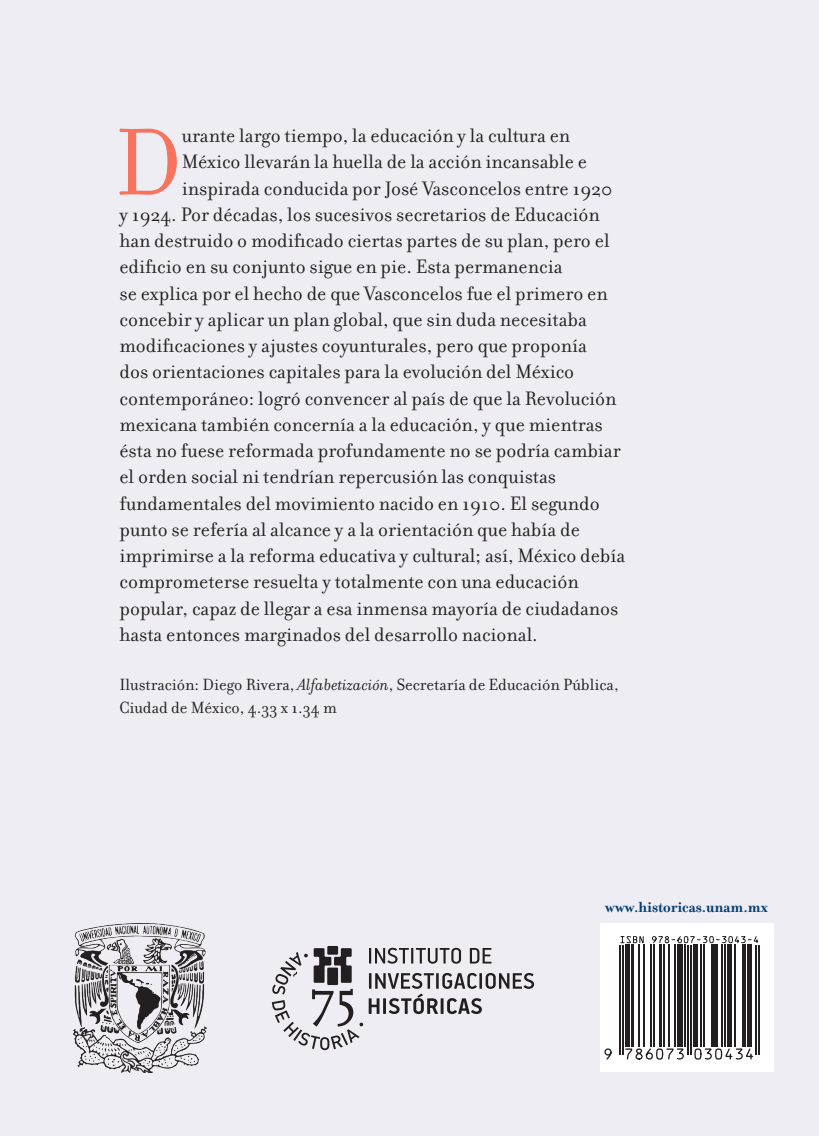
<style>
.page{position:relative;width:819px;height:1136px;background:#ededf3}
.page>*{position:absolute;margin:0;border:0;box-sizing:border-box;transform-origin:0 0}
.t1{font:102.38px "Filosofia OT";color:#f8735d}
.t2{font:21px "Filosofia OT";color:#231f20}
.t3{font:17.5px/22.8px "Filosofia OT";color:#231f20}
.t4{font:700 15.75px "Filosofia OT";color:#003b70}
.s1{font-style:italic}
</style>
<div class="page">
<img style="left:74px;top:924px;width:132px;height:149px">
<div style="left:327px;top:946px;width:11px;height:9px;background:#231f20"></div>
<svg style="left:272px;top:948px;width:262px;height:102px"></svg>
<div style="left:599px;top:923px;width:174px;height:149px;background:#fff"></div>
<svg style="left:623px;top:940px;width:137px;height:115px"></svg>
<hr style="left:619px;top:945px;width:2px;height:109px;background:#231f20">
<hr style="left:622px;top:945px;width:1px;height:109px;background:#231f20">
<hr style="left:625px;top:945px;width:4px;height:102px;background:#231f20">
<hr style="left:631px;top:945px;width:3px;height:102px;background:#231f20">
<hr style="left:638px;top:945px;width:2px;height:102px;background:#231f20">
<hr style="left:643px;top:945px;width:1px;height:102px;background:#231f20">
<hr style="left:650px;top:945px;width:1px;height:102px;background:#231f20">
<hr style="left:653px;top:945px;width:1px;height:102px;background:#231f20">
<hr style="left:659px;top:945px;width:3px;height:102px;background:#231f20">
<hr style="left:663px;top:945px;width:2px;height:102px;background:#231f20">
<hr style="left:668px;top:945px;width:1px;height:102px;background:#231f20">
<hr style="left:674px;top:945px;width:1px;height:102px;background:#231f20">
<div style="left:677px;top:945px;width:5px;height:102px;background:#231f20"></div>
<hr style="left:684px;top:945px;width:1px;height:102px;background:#231f20">
<hr style="left:687px;top:945px;width:1px;height:109px;background:#231f20">
<hr style="left:690px;top:945px;width:1px;height:109px;background:#231f20">
<hr style="left:693px;top:945px;width:4px;height:102px;background:#231f20">
<hr style="left:700px;top:945px;width:2px;height:102px;background:#231f20">
<hr style="left:703px;top:945px;width:2px;height:102px;background:#231f20">
<hr style="left:710px;top:945px;width:2px;height:102px;background:#231f20">
<div style="left:713px;top:945px;width:5px;height:102px;background:#231f20"></div>
<hr style="left:721px;top:945px;width:1px;height:102px;background:#231f20">
<hr style="left:724px;top:945px;width:1px;height:102px;background:#231f20">
<hr style="left:727px;top:945px;width:4px;height:102px;background:#231f20">
<hr style="left:734px;top:945px;width:1px;height:102px;background:#231f20">
<hr style="left:741px;top:945px;width:2px;height:102px;background:#231f20">
<hr style="left:744px;top:945px;width:2px;height:102px;background:#231f20">
<div style="left:747px;top:945px;width:5px;height:102px;background:#231f20"></div>
<hr style="left:755px;top:945px;width:1px;height:109px;background:#231f20">
<hr style="left:758px;top:945px;width:1px;height:109px;background:#231f20">
<svg style="left:604px;top:1047px;width:149px;height:13px"></svg>
<svg style="left:620px;top:936px;width:138px;height:8px"></svg>
<h1 class="t1" style="left:114px;top:106px;width:69px">D</h1>
<p class="t2" style="left:182px;top:124px;width:390px">urante largo tiempo, la educación y la cultura en</p>
<p class="t2" style="left:182px;top:150px;width:407px">México llevarán la huella de la acción incansable e</p>
<p class="t2" style="left:182px;top:176px;width:432px">inspirada conducida por José Vasconcelos entre 1920</p>
<p class="t2" style="left:119px;top:203px;width:481px">y 1924. Por décadas, los sucesivos secretarios de Educación</p>
<p class="t2" style="left:119px;top:229px;width:491px">han destruido o modificado ciertas partes de su plan, pero el</p>
<p class="t2" style="left:119px;top:255px;width:444px">edificio en su conjunto sigue en pie. Esta permanencia</p>
<p class="t2" style="left:119px;top:281px;width:489px">se explica por el hecho de que Vasconcelos fue el primero en</p>
<p class="t2" style="left:119px;top:308px;width:469px">concebir y aplicar un plan global, que sin duda necesitaba</p>
<p class="t2" style="left:119px;top:334px;width:469px">modificaciones y ajustes coyunturales, pero que proponía</p>
<p class="t2" style="left:119px;top:360px;width:456px">dos orientaciones capitales para la evolución del México</p>
<p class="t2" style="left:119px;top:386px;width:498px">contemporáneo: logró convencer al país de que la Revolución</p>
<p class="t2" style="left:119px;top:413px;width:485px">mexicana también concernía a la educación, y que mientras</p>
<p class="t2" style="left:119px;top:439px;width:502px">ésta no fuese reformada profundamente no se podría cambiar</p>
<p class="t2" style="left:119px;top:465px;width:438px">el orden social ni tendrían repercusión las conquistas</p>
<p class="t2" style="left:119px;top:491px;width:481px">fundamentales del movimiento nacido en 1910. El segundo</p>
<p class="t2" style="left:119px;top:518px;width:462px">punto se refería al alcance y a la orientación que había de</p>
<p class="t2" style="left:119px;top:544px;width:507px">imprimirse a la reforma educativa y cultural; así, México debía</p>
<p class="t2" style="left:119px;top:570px;width:461px">comprometerse resuelta y totalmente con una educación</p>
<p class="t2" style="left:119px;top:596px;width:500px">popular, capaz de llegar a esa inmensa mayoría de ciudadanos</p>
<p class="t2" style="left:119px;top:623px;width:420px">hasta entonces marginados del desarrollo nacional.</p>
<p class="t3" style="left:119px;top:673px;width:500px">Ilustración: Diego Rivera, <span class="s1">Alfabetización</span>, Secretaría de Educación Pública,<br>Ciudad de México, 4.33 x 1.34 m</p>
<p class="t4" style="left:605px;top:898px;width:164px">www.historicas.unam.mx</p>
</div>
